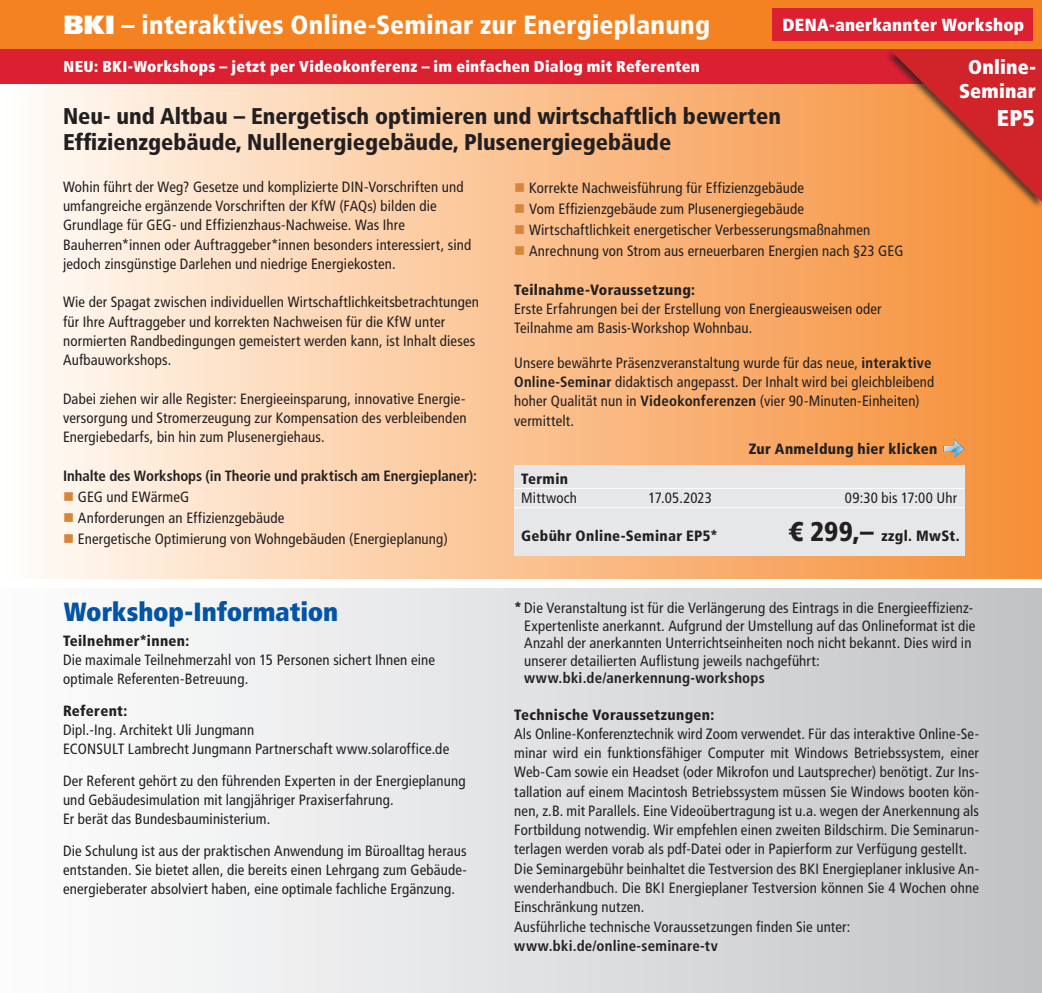
<style>
.page{position:relative;width:1042px;height:993px;background:#fff}
.page>*{position:absolute;margin:0;border:0;box-sizing:border-box;transform-origin:0 0}
.t1{font:900 condensed 26.25px "Frutiger LT Pro";letter-spacing:.005em;color:#fff}
.t2{font:900 condensed 26.25px "Frutiger LT Pro";letter-spacing:-.005em;color:#0154a6}
.t3{font:900 condensed 22.75px/26.2px "Frutiger LT Pro";color:#231f20}
.t4{font:900 condensed 22.75px "Frutiger LT Pro";color:#fff}
.t5{font:900 condensed 19.95px/24px "Frutiger LT Pro";letter-spacing:.01em;color:#fff;text-align:center}
.t6{font:900 condensed 17.5px "Frutiger LT Pro";letter-spacing:.015em;color:#fff}
.t7{font:900 condensed 15.75px "Frutiger LT Pro";letter-spacing:.015em;color:#fff}
.t8{font:condensed 14.88px/19.2px "Frutiger LT";letter-spacing:.01em;color:#231f20}
.t9{font:900 condensed 14.88px "Frutiger LT Pro";letter-spacing:.02em;color:#231f20}
.t10{font:700 condensed 14.88px "Frutiger LT Pro";color:#231f20}
.t11{font:condensed 14.88px/19.2px "Frutiger LT Pro";color:#231f20}
.s1{font-stretch:normal}
.s2{color:#d5863a}
.s3{font-family:"Frutiger LT Pro";font-weight:700}
.s4{font-size:27.12px}
.s5{font-family:"Frutiger LT Pro";font-weight:900}
.s6{font-weight:900}
.s7{font-family:"Frutiger LT"}
</style>
<div class="page">
<div style="left:0;top:0;width:1042px;height:578px;background:linear-gradient(to right,#fffbf6,#f68c33)"></div>
<div style="left:0;top:0;width:1042px;height:50px;background:#f58220"></div>
<div style="left:0;top:588px;width:1042px;height:404px;background:linear-gradient(to right,#fff,#c3c4c6)"></div>
<svg style="left:943px;top:439px;width:21px;height:19px"></svg>
<div style="left:772px;top:9px;width:261px;height:32px;background:#da2031"></div>
<div style="left:0;top:49px;width:1042px;height:35px;background:#da2031"></div>
<div style="left:514px;top:465px;width:450px;height:91px;background:#e6e7e9"></div>
<hr style="left:514px;top:488px;width:450px;height:1px;background:#fff">
<hr style="left:514px;top:507px;width:450px;height:1px;background:#fff">
<div style="left:883px;top:50px;width:159px;height:160px;background:#231f20;opacity:.75"></div>
<svg style="left:892px;top:52px;width:150px;height:150px"></svg>
<svg style="left:74px;top:501px;width:15px;height:1px"></svg>
<svg style="left:74px;top:522px;width:15px;height:1px"></svg>
<svg style="left:74px;top:543px;width:15px;height:1px"></svg>
<svg style="left:525px;top:193px;width:15px;height:1px"></svg>
<svg style="left:525px;top:214px;width:15px;height:1px"></svg>
<svg style="left:525px;top:235px;width:15px;height:1px"></svg>
<svg style="left:525px;top:256px;width:15px;height:1px"></svg>
<h1 class="t1" style="left:63px;top:9px;width:648px"><span class="s1">BKI</span> – interaktives Online-Seminar zur Energieplanung</h1>
<p class="t7" style="left:63px;top:57px;width:638px">NEU: BKI-Workshops – jetzt per Videokonferenz – im einfachen Dialog mit Referenten</p>
<p class="t6" style="left:782px;top:14px;width:243px">DENA-anerkannter Workshop</p>
<h3 class="t5" style="left:959px;top:55px;width:78px">Online-<br>Seminar</h3>
<h2 class="t4" style="left:997px;top:104px;width:39px">EP5</h2>
<h2 class="t3" style="left:63px;top:103px;width:719px">Neu- und Altbau – Energetisch optimieren und wirtschaftlich bewerten<br>Effizienzgebäude, Nullenergiegebäude, Plusenergiegebäude</h2>
<p class="t8" style="left:514px;top:178px;width:291px"><span class="s2">■</span> Korrekte Nachweisführung für Effizienzgebäude</p>
<p class="t8" style="left:514px;top:199px;width:291px"><span class="s2">■</span> Vom Effizienzgebäude zum Plusenergiegebäude</p>
<p class="t8" style="left:514px;top:220px;width:358px"><span class="s2">■</span> Wirtschaftlichkeit energetischer Verbesserungsmaßnahmen</p>
<p class="t8" style="left:514px;top:241px;width:391px"><span class="s2">■</span> Anrechnung von Strom aus erneuerbaren Energien nach §23 GEG</p>
<p class="t9" style="left:514px;top:280px;width:182px">Teilnahme-Voraussetzung:</p>
<p class="t8" style="left:514px;top:299px;width:369px">Erste Erfahrungen bei der Erstellung von Energieausweisen oder<br>Teilnahme am Basis-Workshop Wohnbau.</p>
<p class="t8" style="left:63px;top:177px;width:410px">Wohin führt der Weg? Gesetze und komplizierte DIN-Vorschriften und umfangreiche ergänzende Vorschriften der KfW (FAQs) bilden die Grundlage für GEG- und Effizienzhaus-Nachweise. Was Ihre Bauherren*innen oder Auftraggeber*innen besonders interessiert, sind jedoch zinsgünstige Darlehen und niedrige Energiekosten.</p>
<p class="t8" style="left:63px;top:292px;width:417px">Wie der Spagat zwischen individuellen Wirtschaftlichkeitsbetrachtungen für Ihre Auftraggeber und korrekten Nachweisen für die KfW unter normierten Randbedingungen gemeistert werden kann, ist Inhalt dieses Aufbauworkshops.</p>
<p class="t8" style="left:63px;top:389px;width:405px;text-align:justify">Dabei ziehen wir alle Register: Energieeinsparung, innovative Energie&shy;versorgung und Stromerzeugung zur Kompensation des verbleibenden Energiebedarfs, bin hin zum Plusenergiehaus.</p>
<p class="t10" style="left:63px;top:466px;width:415px">Inhalte des Workshops (in Theorie und praktisch am Energieplaner):</p>
<p class="t8" style="left:63px;top:487px;width:128px"><span class="s2">■</span> GEG und EWärmeG</p>
<p class="t8" style="left:63px;top:508px;width:223px"><span class="s2">■</span> Anforderungen an Effizienzgebäude</p>
<p class="t8" style="left:63px;top:529px;width:386px"><span class="s2">■</span> Energetische Optimierung von Wohngebäuden (Energieplanung)</p>
<p class="t8" style="left:514px;top:353px;width:421px">Unsere bewährte Präsenzveranstaltung wurde für das neue, <span class="s3">interaktive Online-Seminar</span> didaktisch angepasst. Der Inhalt wird bei gleichbleibend hoher Qualität nun in <span class="s3">Videokonferenzen</span> (vier 90-Minuten-Einheiten) vermittelt.</p>
<p class="t9" style="left:748px;top:440px;width:190px">Zur Anmeldung hier klicken</p>
<p class="t9" style="left:521px;top:469px;width:48px">Termin</p>
<p class="t8" style="left:521px;top:488px;width:57px">Mittwoch</p>
<p class="t8" style="left:648px;top:488px;width:65px">17.05.2023</p>
<p class="t8" style="left:845px;top:488px;width:114px">09:30 bis 17:00 Uhr</p>
<p class="t9" style="left:521px;top:527px;width:198px">Gebühr Online-Seminar EP5*</p>
<p class="t9" style="left:789px;top:527px;width:172px"><span class="s4">€ 299,–</span> zzgl. MwSt.</p>
<h1 class="t2" style="left:64px;top:595px;width:276px">Workshop-Information</h1>
<p class="t9" style="left:63px;top:631px;width:128px">Teilnehmer*innen:</p>
<p class="t8" style="left:63px;top:650px;width:373px">Die maximale Teilnehmerzahl von 15 Personen sichert Ihnen eine optimale Referenten-Betreuung.</p>
<p class="t9" style="left:63px;top:701px;width:66px">Referent:</p>
<p class="t8" style="left:63px;top:720px;width:388px">Dipl.-Ing. Architekt Uli Jungmann<br>ECONSULT Lambrecht Jungmann Partnerschaft www.solaroffice.de</p>
<p class="t8" style="left:63px;top:770px;width:404px">Der Referent gehört zu den führenden Experten in der Energieplanung und Gebäudesimulation mit langjähriger Praxiserfahrung.<br>Er berät das Bundesbauministerium.</p>
<p class="t8" style="left:63px;top:840px;width:405px;text-align:justify">Die Schulung ist aus der praktischen Anwendung im Büroalltag heraus entstanden. Sie bietet allen, die bereits einen Lehrgang zum Gebäude&shy;energieberater absolviert haben, eine optimale fachliche Ergänzung.</p>
<p class="t8" style="left:524px;top:599px;width:453px;line-height:17.5px;text-indent:-10px"><span class="s5">*</span> Die Veranstaltung ist für die Verlängerung des Eintrags in die Energieeffizienz-Expertenliste anerkannt. Aufgrund der Umstellung auf das Onlineformat ist die Anzahl der anerkannten Unterrichtseinheiten noch nicht bekannt. Dies wird in unserer detailierten Auflistung jeweils nachgeführt:</p>
<p class="t10" style="left:524px;top:669px;width:242px">www.bki.de/anerkennung-workshops</p>
<p class="t11" style="left:514px;top:704px;width:466px"><span class="s6">Technische Voraussetzungen:<br></span>Als Online-Konferenztechnik wird Zoom verwendet. <span class="s7">Für das interaktive Online-Se-</span></p>
<p class="t8" style="left:514px;top:743px;width:466px">minar wird ein funktionsfähiger Computer mit Windows Betriebssystem, einer Web-Cam sowie ein Headset (oder Mikrofon und Lautsprecher) benötigt. Zur Ins&shy;tallation auf einem Macintosh Betriebssystem müssen Sie Windows booten kön&shy;nen, z.B. mit Parallels. Eine Videoübertragung ist u.a. wegen der Anerkennung als Fortbildung notwendig. Wir empfehlen einen zweiten Bildschirm. Die Seminarun&shy;terlagen werden vorab als pdf-Datei oder in Papierform zur Verfügung gestellt.<br>Die Seminargebühr beinhaltet die Testversion des BKI Energieplaner inklusive An&shy;wenderhandbuch. Die BKI Energieplaner Testversion können Sie 4 Wochen ohne Einschränkung nutzen.<br>Ausführliche technische Voraussetzungen finden Sie unter:</p>
<p class="t10" style="left:514px;top:936px;width:205px">www.bki.de/online-seminare-tv</p>
</div>
